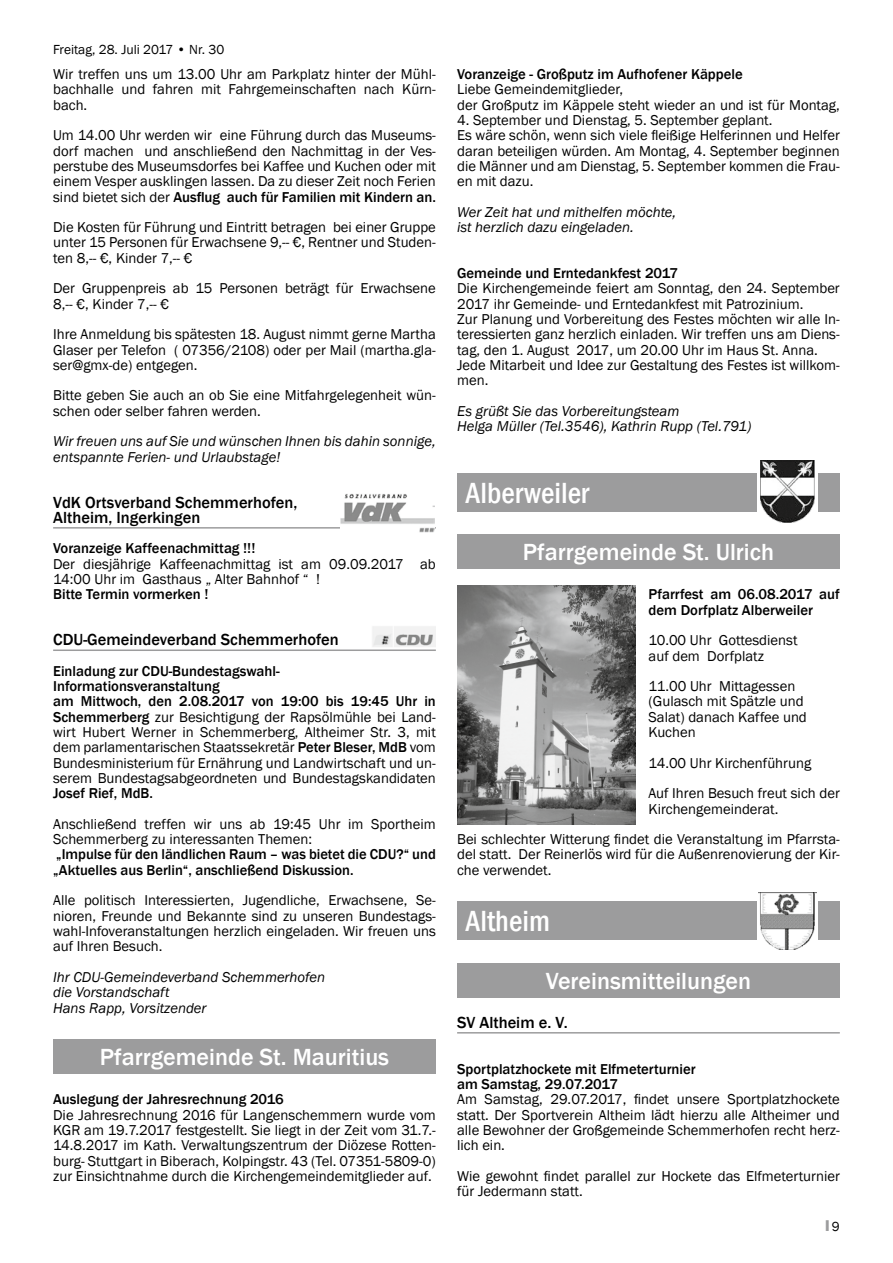
<style>
.page{position:relative;width:893px;height:1263px;background:#fff}
.page>*{position:absolute;margin:0;border:0;box-sizing:border-box;transform-origin:0 0}
.t1{font:500 condensed 30px "Franklin Gothic";color:#fff}
.t2{font:500 24px "Franklin Gothic";color:#fff}
.t3{font:500 16.5px/15.3px "Franklin Gothic";color:#000}
.t4{font:14.7px/15.3px "Franklin Gothic";color:#000}
.t5{font:500 14.7px/15.3px "Franklin Gothic";color:#000}
.t6{font:italic 14.7px/15.3px "Franklin Gothic";color:#000}
.t7{font:13.5px "Franklin Gothic";color:#000}
.t8{font:13.5px "Impact";color:#9c9c9d}
.s1{font-weight:500}
.s2{font-family:"Franklin Gothic";color:#000}
</style>
<div class="page">
<hr style="left:457px;top:1032px;width:383px;height:1px;background:#9c9c9d">
<div style="left:457px;top:473px;width:383px;height:38px;background:#9c9c9d"></div>
<div style="left:757px;top:460px;width:61px;height:63px;background:linear-gradient(to bottom,#fff,#fff)"></div>
<img style="left:761px;top:460px;width:53px;height:63px">
<div style="left:457px;top:535px;width:383px;height:34px;background:#9c9c9d"></div>
<img style="left:457px;top:585px;width:179px;height:239px">
<div style="left:457px;top:901px;width:383px;height:39px;background:#9c9c9d"></div>
<div style="left:757px;top:888px;width:61px;height:63px;background:#fff"></div>
<img style="left:759px;top:892px;width:57px;height:58px">
<div style="left:457px;top:963px;width:383px;height:34px;background:#9c9c9d"></div>
<hr style="left:53px;top:527px;width:383px;height:2px;background:#9c9c9d">
<hr style="left:53px;top:649px;width:383px;height:2px;background:#9c9c9d">
<img style="left:341px;top:494px;width:94px;height:38px">
<img style="left:372px;top:626px;width:64px;height:21px">
<div style="left:53px;top:1040px;width:383px;height:34px;background:#9c9c9d"></div>
<p class="t7" style="left:53px;top:41px;width:173px">Freitag, 28. Juli 2017 • Nr. 30</p>
<p class="t4" style="left:53px;top:67px;width:384px;text-align:justify">Wir treffen uns um 13.00 Uhr am Parkplatz hinter der Mühl&shy;bachhalle und fahren mit Fahrgemeinschaften nach Kürn&shy;bach.</p>
<p class="t4" style="left:53px;top:128px;width:384px;text-align:justify">Um 14.00 Uhr werden wir eine Führung durch das Museums&shy;dorf machen und anschließend den Nachmittag in der Ves&shy;perstube des Museumsdorfes bei Kaffee und Kuchen oder mit einem Vesper ausklingen lassen. Da zu dieser Zeit noch Ferien sind bietet sich der <span class="s1">Ausflug auch für Familien mit Kindern an.</span></p>
<p class="t4" style="left:53px;top:220px;width:384px;text-align:justify">Die Kosten für Führung und Eintritt betragen bei einer Gruppe unter 15 Personen für Erwachsene 9,-- €, Rentner und Studen&shy;ten 8,-- €, Kinder 7,-- €</p>
<p class="t4" style="left:53px;top:281px;width:384px">Der Gruppenpreis ab 15 Personen beträgt für Erwachsene<br>8,-- €, Kinder 7,-- €</p>
<p class="t4" style="left:53px;top:327px;width:384px;text-align:justify">Ihre Anmeldung bis spätesten 18. August nimmt gerne Martha Glaser per Telefon ( 07356/2108) oder per Mail (martha.gla&shy;ser@gmx-de) entgegen.</p>
<p class="t4" style="left:53px;top:388px;width:384px">Bitte geben Sie auch an ob Sie eine Mitfahrgelegenheit wün&shy;schen oder selber fahren werden.</p>
<p class="t6" style="left:53px;top:434px;width:384px">Wir freuen uns auf Sie und wünschen Ihnen bis dahin sonnige, entspannte Ferien- und Urlaubstage!</p>
<p class="t3" style="left:53px;top:495px;width:246px">VdK Ortsverband Schemmerhofen,<br>Altheim, Ingerkingen</p>
<p class="t5" style="left:53px;top:541px;width:204px">Voranzeige Kaffeenachmittag !!!</p>
<p class="t4" style="left:53px;top:556px;width:384px">Der diesjährige Kaffeenachmittag ist am 09.09.2017 ab<br>14:00 Uhr im Gasthaus „ Alter Bahnhof “ !</p>
<p class="t5" style="left:53px;top:587px;width:157px">Bitte Termin vormerken !</p>
<p class="t3" style="left:53px;top:632px;width:287px">CDU-Gemeindeverband Schemmerhofen</p>
<p class="t4" style="left:53px;top:664px;width:384px"><span class="s1">Einladung zur CDU-Bundestagswahl-Informationsveranstaltung<br>am Mittwoch, den 2.08.2017 von 19:00 bis 19:45 Uhr in Schemmerberg</span> zur Besichtigung der Rapsölmühle bei Land&shy;wirt Hubert Werner in Schemmerberg, Altheimer Str. 3, mit dem parlamentarischen Staatssekretär <span class="s1">Peter Bleser, MdB</span> vom Bundesministerium für Ernährung und Landwirtschaft und un&shy;serem Bundestagsabgeordneten und Bundestagskandidaten</p>
<p class="t5" style="left:53px;top:786px;width:101px">Josef Rief, MdB.</p>
<p class="t4" style="left:53px;top:817px;width:384px">Anschließend treffen wir uns ab 19:45 Uhr im Sportheim<br>Schemmerberg zu interessanten Themen:</p>
<p class="t5" style="left:53px;top:847px;width:384px">„Impulse für den ländlichen Raum – was bietet die CDU?“ und „Aktuelles aus Berlin“, anschließend Diskussion.</p>
<p class="t4" style="left:53px;top:893px;width:384px;text-align:justify">Alle politisch Interessierten, Jugendliche, Erwachsene, Se&shy;nioren, Freunde und Bekannte sind zu unseren Bundestags&shy;wahl-Infoveranstaltungen herzlich eingeladen. Wir freuen uns auf Ihren Besuch.</p>
<p class="t6" style="left:53px;top:970px;width:274px">Ihr CDU-Gemeindeverband Schemmerhofen die Vorstandschaft<br>Hans Rapp, Vorsitzender</p>
<h2 class="t2" style="left:100px;top:1042px;width:291px">Pfarrgemeinde St. Mauritius</h2>
<p class="t5" style="left:53px;top:1092px;width:232px">Auslegung der Jahresrechnung 2016</p>
<p class="t4" style="left:53px;top:1107px;width:384px;text-align:justify">Die Jahresrechnung 2016 für Langenschemmern wurde vom KGR am 19.7.2017 festgestellt. Sie liegt in der Zeit vom 31.7.- 14.8.2017 im Kath. Verwaltungszentrum der Diözese Rotten&shy;burg- Stuttgart in Biberach, Kolpingstr. 43 (Tel. 07351-5809-0) zur Einsichtnahme durch die Kirchengemeindemitglieder auf.</p>
<p class="t5" style="left:457px;top:67px;width:287px">Voranzeige - Großputz im Aufhofener Käppele</p>
<p class="t4" style="left:457px;top:82px;width:384px">Liebe Gemeindemitglieder,<br>der Großputz im Käppele steht wieder an und ist für Montag,</p>
<p class="t4" style="left:457px;top:113px;width:384px">4. September und Dienstag, 5. September geplant.<br>Es wäre schön, wenn sich viele fleißige Helferinnen und Helfer daran beteiligen würden. Am Montag, 4. September beginnen die Männer und am Dienstag, 5. September kommen die Frau&shy;en mit dazu.</p>
<p class="t6" style="left:457px;top:205px;width:221px">Wer Zeit hat und mithelfen möchte, ist herzlich dazu eingeladen.</p>
<p class="t5" style="left:457px;top:266px;width:223px">Gemeinde und Erntedankfest 2017</p>
<p class="t4" style="left:457px;top:281px;width:384px">Die Kirchengemeinde feiert am Sonntag, den 24. September 2017 ihr Gemeinde- und Erntedankfest mit Patrozinium.<br>Zur Planung und Vorbereitung des Festes möchten wir alle In&shy;teressierten ganz herzlich einladen. Wir treffen uns am Diens&shy;tag, den 1. August 2017, um 20.00 Uhr im Haus St. Anna.<br>Jede Mitarbeit und Idee zur Gestaltung des Festes ist willkom&shy;men.</p>
<p class="t6" style="left:457px;top:403px;width:296px">Es grüßt Sie das Vorbereitungsteam<br>Helga Müller (Tel.3546), Kathrin Rupp (Tel.791)</p>
<h1 class="t1" style="left:466px;top:473px;width:125px">Alberweiler</h1>
<h2 class="t2" style="left:523px;top:537px;width:253px">Pfarrgemeinde St. Ulrich</h2>
<p class="t5" style="left:649px;top:587px;width:193px">Pfarrfest am 06.08.2017 auf dem Dorfplatz Alberweiler</p>
<p class="t4" style="left:649px;top:633px;width:150px">10.00 Uhr Gottesdienst auf dem Dorfplatz</p>
<p class="t4" style="left:649px;top:679px;width:160px">11.00 Uhr Mittagessen (Gulasch mit Spätzle und<br>Salat) danach Kaffee und<br>Kuchen</p>
<p class="t4" style="left:649px;top:748px;width:193px;line-height:30.6px">14.00 Uhr Kirchenführung<br>Auf Ihren Besuch freut sich der</p>
<p class="t4" style="left:457px;top:794px;width:384px;line-height:30.6px;text-indent:191px">Kirchengemeinderat.<br>Bei schlechter Witterung findet die Veranstaltung im Pfarrsta-</p>
<p class="t4" style="left:457px;top:847px;width:384px">del statt. Der Reinerlös wird für die Außenrenovierung der Kir&shy;che verwendet.</p>
<h1 class="t1" style="left:466px;top:901px;width:86px">Altheim</h1>
<h2 class="t2" style="left:546px;top:966px;width:207px">Vereinsmitteilungen</h2>
<p class="t3" style="left:457px;top:1015px;width:112px">SV Altheim e. V.</p>
<p class="t5" style="left:457px;top:1061px;width:240px">Sportplatzhockete mit Elfmeterturnier am Samstag, 29.07.2017</p>
<p class="t4" style="left:457px;top:1092px;width:384px;text-align:justify">Am Samstag, 29.07.2017, findet unsere Sportplatzhockete statt. Der Sportverein Altheim lädt hierzu alle Altheimer und alle Bewohner der Großgemeinde Schemmerhofen recht herz&shy;lich ein.</p>
<p class="t4" style="left:457px;top:1168px;width:384px">Wie gewohnt findet parallel zur Hockete das Elfmeterturnier für Jedermann statt.</p>
<p class="t8" style="left:826px;top:1215px;width:16px">I <span class="s2">9</span></p>
</div>
